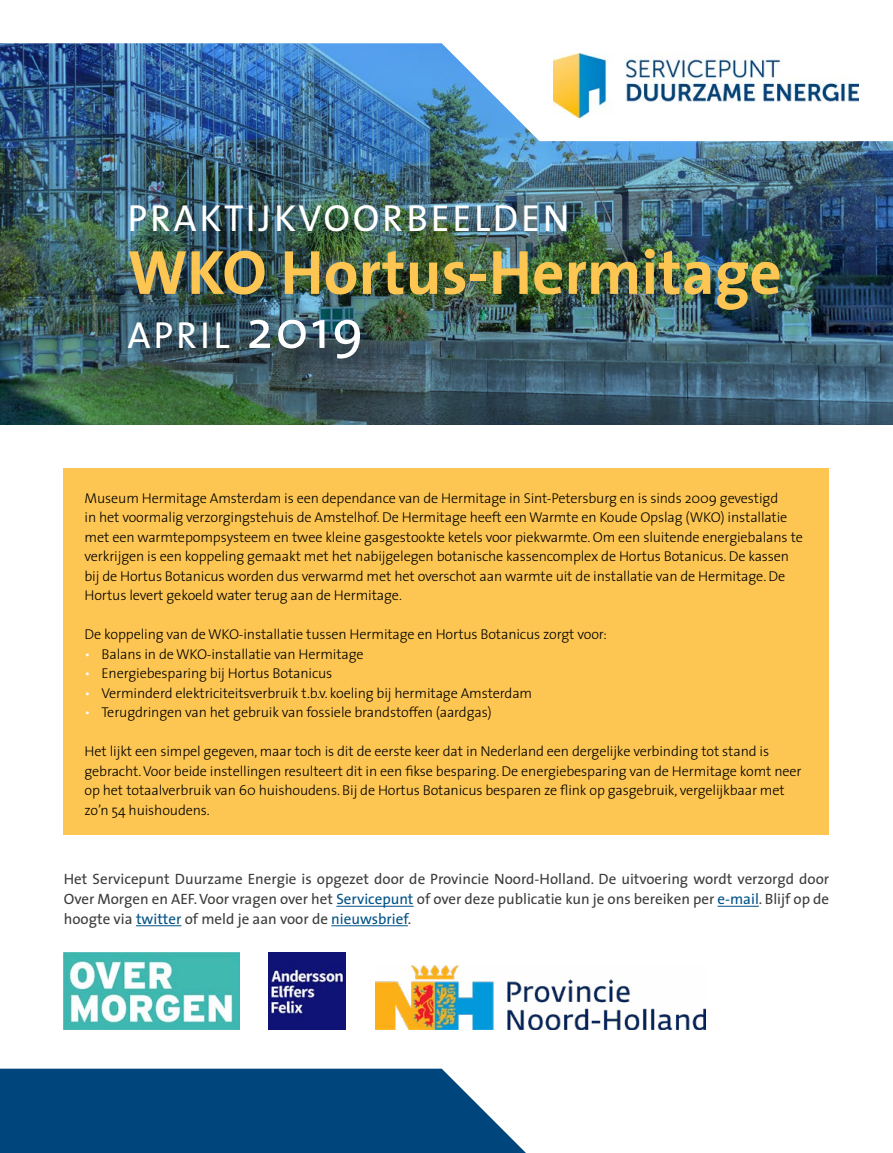
<style>
.page{position:relative;width:893px;height:1153px;background:#fff}
.page>*{position:absolute;margin:0;border:0;box-sizing:border-box;transform-origin:0 0}
.t1{font:700 63px "The Sans";color:#fdc652}
.t2{font:37.8px "The Sans";letter-spacing:.07em;color:#fff}
.t3{font:15px/19.5px "The Sans";color:#3c3c3b;text-align:justify}
.t4{font:300 14.25px/19.5px "The Sans";letter-spacing:-.01em;color:#000}
.s1{font-size:54px}
.s2{color:#fff}
.s3{color:#005186}
</style>
<div class="page">
<div style="left:64px;top:468px;width:765px;height:366px;background:#fdc652"></div>
<img style="left:0;top:141px;width:893px;height:284px">
<img style="left:0;top:43px;width:859px;height:98px">
<svg style="left:0;top:1068px;width:525px;height:84px;background:#165586"></svg>
<img style="left:553px;top:53px;width:305px;height:64px">
<img style="left:268px;top:952px;width:78px;height:77px">
<img style="left:64px;top:952px;width:176px;height:77px">
<img style="left:375px;top:965px;width:330px;height:64px">
<hr style="left:336px;top:905px;width:78px;height:1px;background:#005186">
<hr style="left:717px;top:905px;width:42px;height:1px;background:#005186">
<hr style="left:136px;top:925px;width:45px;height:1px;background:#005186">
<hr style="left:331px;top:925px;width:77px;height:1px;background:#005186">
<h2 class="t2" style="left:128px;top:187px;width:444px">PRAKTIJKVOORBEELDEN</h2>
<h1 class="t1" style="left:128px;top:220px;width:656px">WKO Hortus-Hermitage</h1>
<h2 class="t2" style="left:128px;top:304px;width:237px">APRIL <span class="s1">2019</span></h2>
<p class="t4" style="left:85px;top:487px;width:720px">Museum Hermitage Amsterdam is een dependance van de Hermitage in Sint-Petersburg en is sinds 2009 gevestigd<br>in het voormalig verzorgingstehuis de Amstelhof. De Hermitage heeft een Warmte en Koude Opslag (WKO) installatie met een warmtepompsysteem en twee kleine gasgestookte ketels voor piekwarmte. Om een sluitende energiebalans te verkrijgen is een koppeling gemaakt met het nabijgelegen botanische kassencomplex de Hortus Botanicus. De kassen bij de Hortus Botanicus worden dus verwarmd met het overschot aan warmte uit de installatie van de Hermitage. De Hortus levert gekoeld water terug aan de Hermitage.</p>
<p class="t4" style="left:85px;top:624px;width:524px">De koppeling van de WKO-installatie tussen Hermitage en Hortus Botanicus zorgt voor:</p>
<p class="t4" style="left:85px;top:643px;width:281px"><span class="s2">•</span> Balans in de WKO-installatie van Hermitage</p>
<p class="t4" style="left:85px;top:663px;width:249px"><span class="s2">•</span> Energiebesparing bij Hortus Botanicus</p>
<p class="t4" style="left:85px;top:682px;width:449px"><span class="s2">•</span> Verminderd elektriciteitsverbruik t.b.v. koeling bij hermitage Amsterdam</p>
<p class="t4" style="left:85px;top:702px;width:409px"><span class="s2">•</span> Terugdringen van het gebruik van fossiele brandstoffen (aardgas)</p>
<p class="t4" style="left:85px;top:741px;width:718px">Het lijkt een simpel gegeven, maar toch is dit de eerste keer dat in Nederland een dergelijke verbinding tot stand is gebracht. Voor beide instellingen resulteert dit in een fikse besparing. De energiebesparing van de Hermitage komt neer op het totaalverbruik van 60 huishoudens. Bij de Hortus Botanicus besparen ze flink op gasgebruik, vergelijkbaar met zo’n 54 huishoudens.</p>
<p class="t3" style="left:64px;top:869px;width:767px">Het Servicepunt Duurzame Energie is opgezet door de Provincie Noord-Holland. De uitvoering wordt verzorgd door Over Morgen en AEF. Voor vragen over het <span class="s3">Servicepunt</span> of over deze publicatie kun je ons bereiken per <span class="s3">e-mail</span>. Blijf op de hoogte via <span class="s3">twitter</span> of meld je aan voor de <span class="s3">nieuwsbrief</span>.</p>
</div>
